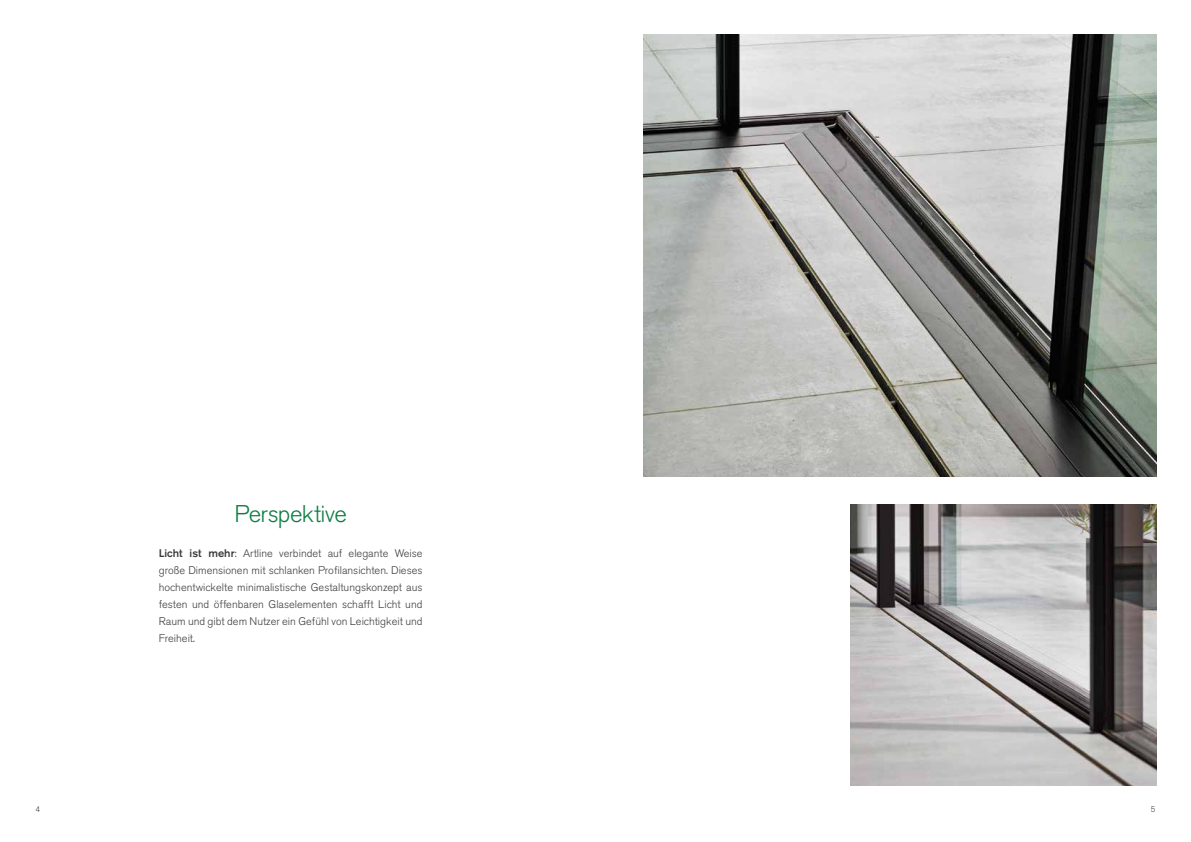
<style>
.page{position:relative;width:1191px;height:842px;background:#fff}
.page>*{position:absolute;margin:0;border:0;box-sizing:border-box;transform-origin:0 0}
.t1{font:300 24px "Akzidenz Grotesk Pro";letter-spacing:-.02em;color:#0c7d43}
.t2{font:300 11px/17px "Akzidenz Grotesk Pro";color:#3c3c3b;text-align:justify}
.t3{font:300 8px "Akzidenz Grotesk Pro";color:#3c3c3b}
.s1{font-weight:500}
</style>
<div class="page">
<img style="left:643px;top:34px;width:514px;height:442px">
<img style="left:850px;top:505px;width:307px;height:280px">
<h1 class="t1" style="left:234px;top:498px;width:114px">Perspektive</h1>
<p class="t2" style="left:159px;top:544px;width:265px"><span class="s1">Licht ist mehr</span>: Artline verbindet auf elegante Weise große Dimensionen mit schlanken Profilansichten. Dieses hochentwickelte minimalistische Gestaltungskonzept aus festen und öffenbaren Glaselementen schafft Licht und Raum und gibt dem Nutzer ein Gefühl von Leichtigkeit und Freiheit.</p>
<p class="t3" style="left:35px;top:804px;width:6px">4</p>
<p class="t3" style="left:1150px;top:804px;width:6px">5</p>
</div>
